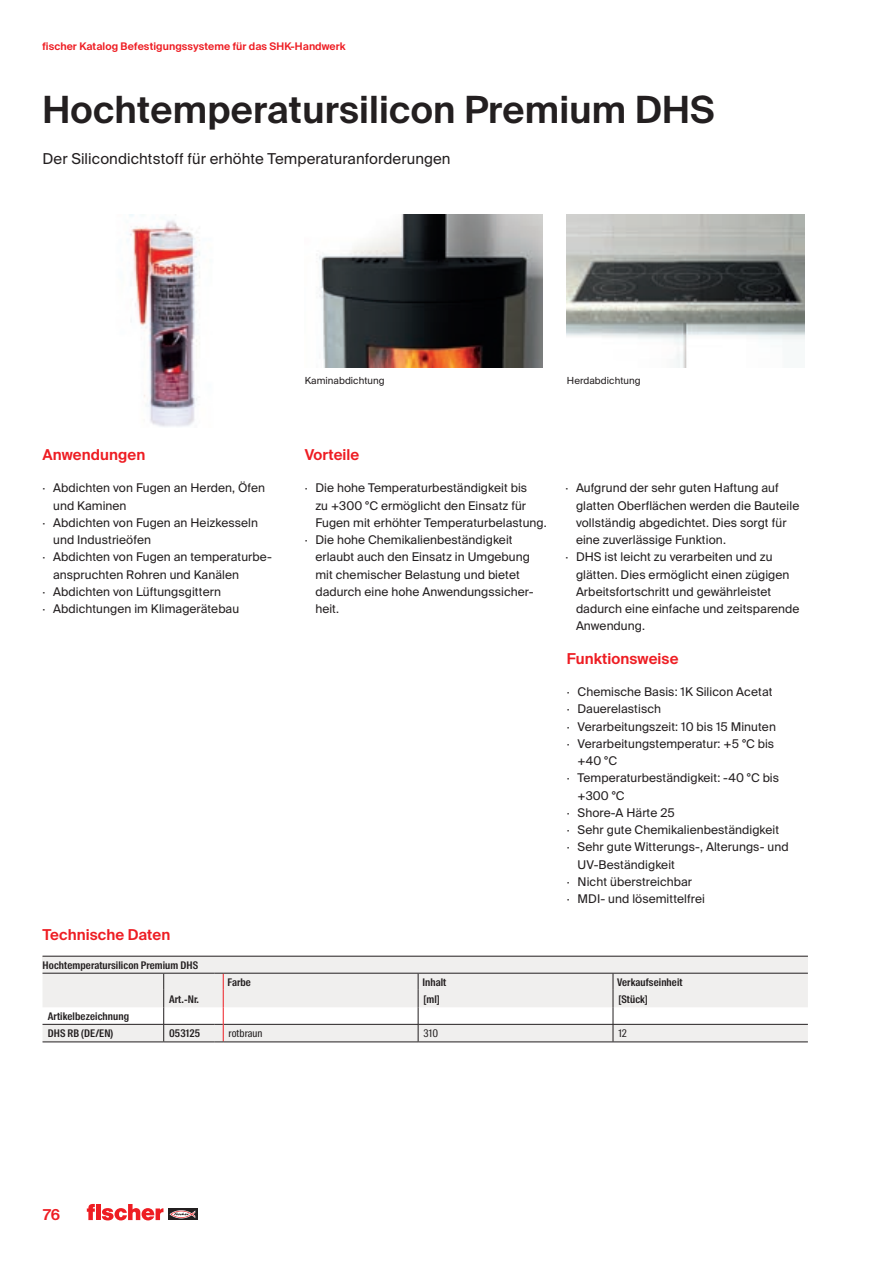
<style>
.page{position:relative;width:893px;height:1263px;background:#fff}
.page>*{position:absolute;margin:0;border:0;box-sizing:border-box;transform-origin:0 0}
.CB_AF_01_HEAD_25PT_S{font:600 37.5px "fischerstrong";letter-spacing:.005em;color:#231f20}
.CB_AF_02_SUBHEAD_REG{font:15px "fischerstrong";letter-spacing:.005em;color:#231f20}
.CB_AF_02_SUBHEAD_SB{font:600 15px "fischerstrong";letter-spacing:.005em;color:#ee1d23}
.t1{font:12px/17.2px "fischerstrong";letter-spacing:.005em;color:#231f20}
.CB_AF_07_TABELLE_HEA{font:600 10.5px "fischerstrong Cond";letter-spacing:.01em;color:#231f20}
.t2{font:600 10.5px "fischerstrong";letter-spacing:.005em;color:#ee1d23}
.CB_AF_07_TABELLE_COP{font:10.5px "fischerstrong Cond";letter-spacing:.01em;color:#231f20}
.CB_AF_07_TABLE_ITEM{font:600 10.5px "fischerstrong Cond";letter-spacing:.01em;color:#231f20}
.CB_AF_04_CAPTION_REG{font:9.75px "fischerstrong";letter-spacing:.005em;color:#231f20}
</style>
<div class="page">
<svg style="left:168px;top:1208px;width:29px;height:12px"></svg>
<svg style="left:169px;top:1210px;width:26px;height:8px"></svg>
<svg style="left:87px;top:1204px;width:76px;height:16px"></svg>
<img style="left:319px;top:215px;width:223px;height:153px">
<img style="left:127px;top:215px;width:73px;height:212px">
<img style="left:567px;top:215px;width:238px;height:153px">
<svg style="left:43px;top:969px;width:765px;height:4px;background:#e0dede"></svg>
<svg style="left:43px;top:973px;width:765px;height:69px"></svg>
<hr style="left:223px;top:973px;width:195px;height:1px;background:#231f20">
<hr style="left:418px;top:973px;width:195px;height:1px;background:#231f20">
<hr style="left:613px;top:973px;width:195px;height:1px;background:#231f20">
<div style="left:43px;top:956px;width:765px;height:13px;background:#f0efee"></div>
<hr style="left:43px;top:956px;width:765px;height:1px;background:#231f20">
<p class="t2" style="left:43px;top:41px;width:305px">fischer Katalog Befestigungssysteme für das SHK-Handwerk</p>
<p class="CB_AF_01_HEAD_25PT_S" style="left:43px;top:88px;width:673px">Hochtemperatursilicon Premium DHS</p>
<p class="CB_AF_02_SUBHEAD_REG" style="left:43px;top:150px;width:410px">Der Silicondichtstoff für erhöhte Temperaturanforderungen</p>
<p class="CB_AF_02_SUBHEAD_SB" style="left:43px;top:446px;width:104px">Anwendungen</p>
<p class="t1" style="left:53px;top:479px;width:213px;text-indent:-11px">· Abdichten von Fugen an Herden, Öfen und Kaminen</p>
<p class="t1" style="left:53px;top:514px;width:206px;text-indent:-11px">· Abdichten von Fugen an Heizkesseln und Industrieöfen</p>
<p class="t1" style="left:53px;top:548px;width:220px;text-indent:-11px">· Abdichten von Fugen an temperaturbe&shy;anspruchten Rohren und Kanälen</p>
<p class="t1" style="left:43px;top:583px;width:180px">· Abdichten von Lüftungsgittern</p>
<p class="t1" style="left:43px;top:600px;width:198px">· Abdichtungen im Klimagerätebau</p>
<p class="CB_AF_02_SUBHEAD_SB" style="left:43px;top:926px;width:129px">Technische Daten</p>
<p class="CB_AF_07_TABELLE_HEA" style="left:43px;top:959px;width:157px">Hochtemperatursilicon Premium DHS</p>
<p class="CB_AF_04_CAPTION_REG" style="left:305px;top:375px;width:81px">Kaminabdichtung</p>
<p class="CB_AF_04_CAPTION_REG" style="left:567px;top:375px;width:75px">Herdabdichtung</p>
<p class="CB_AF_02_SUBHEAD_SB" style="left:305px;top:446px;width:56px">Vorteile</p>
<p class="t1" style="left:315px;top:479px;width:233px;text-indent:-11px">· Die hohe Temperaturbeständigkeit bis<br>zu +300 °C ermöglicht den Einsatz für<br>Fugen mit erhöhter Temperaturbelastung.</p>
<p class="t1" style="left:315px;top:531px;width:220px;text-indent:-11px">· Die hohe Chemikalienbeständigkeit erlaubt auch den Einsatz in Umgebung mit chemischer Belastung und bietet dadurch eine hohe Anwendungssicher&shy;heit.</p>
<p class="t1" style="left:576px;top:479px;width:225px;text-indent:-11px">· Aufgrund der sehr guten Haftung auf glatten Oberflächen werden die Bauteile vollständig abgedichtet. Dies sorgt für eine zuverlässige Funktion.</p>
<p class="t1" style="left:576px;top:548px;width:225px;text-indent:-11px">· DHS ist leicht zu verarbeiten und zu glätten. Dies ermöglicht einen zügigen Arbeitsfortschritt und gewährleistet dadurch eine einfache und zeitsparende Anwendung.</p>
<p class="CB_AF_02_SUBHEAD_SB" style="left:567px;top:650px;width:113px">Funktionsweise</p>
<p class="t1" style="left:567px;top:683px;width:207px">· Chemische Basis: 1K Silicon Acetat</p>
<p class="t1" style="left:567px;top:701px;width:96px">· Dauerelastisch</p>
<p class="t1" style="left:567px;top:718px;width:210px">· Verarbeitungszeit: 10 bis 15 Minuten</p>
<p class="t1" style="left:578px;top:735px;width:198px;text-indent:-11px">· Verarbeitungstemperatur: +5 °C bis +40 °C</p>
<p class="t1" style="left:578px;top:770px;width:203px;text-indent:-11px">· Temperaturbeständigkeit: -40 °C bis +300 °C</p>
<p class="t1" style="left:567px;top:804px;width:109px">· Shore-A Härte 25</p>
<p class="t1" style="left:567px;top:821px;width:214px">· Sehr gute Chemikalienbeständigkeit</p>
<p class="t1" style="left:578px;top:839px;width:213px;text-indent:-11px">· Sehr gute Witterungs-, Alterungs- und<br>UV-Beständigkeit</p>
<p class="t1" style="left:567px;top:873px;width:127px">· Nicht überstreichbar</p>
<p class="t1" style="left:567px;top:890px;width:139px">· MDI- und lösemittelfrei</p>
<p class="CB_AF_07_TABELLE_HEA" style="left:227px;top:976px;width:25px">Farbe</p>
<p class="CB_AF_07_TABELLE_HEA" style="left:422px;top:976px;width:26px">Inhalt</p>
<p class="CB_AF_07_TABELLE_HEA" style="left:617px;top:976px;width:67px">Verkaufseinheit</p>
<p class="CB_AF_07_TABELLE_HEA" style="left:169px;top:993px;width:31px">Art.-Nr.</p>
<p class="CB_AF_07_TABELLE_HEA" style="left:423px;top:993px;width:18px">[ml]</p>
<p class="CB_AF_07_TABELLE_HEA" style="left:618px;top:993px;width:31px">[Stück]</p>
<p class="CB_AF_07_TABELLE_HEA" style="left:48px;top:1010px;width:83px">Artikelbezeichnung</p>
<p class="CB_AF_07_TABELLE_HEA" style="left:48px;top:1027px;width:67px">DHS RB (DE/EN)</p>
<p class="CB_AF_07_TABLE_ITEM" style="left:169px;top:1027px;width:33px">053125</p>
<p class="CB_AF_07_TABELLE_COP" style="left:229px;top:1027px;width:36px">rotbraun</p>
<p class="CB_AF_07_TABELLE_COP" style="left:423px;top:1027px;width:16px">310</p>
<p class="CB_AF_07_TABELLE_COP" style="left:618px;top:1027px;width:10px">12</p>
<p class="CB_AF_02_SUBHEAD_SB" style="left:43px;top:1206px;width:19px">76</p>
</div>
